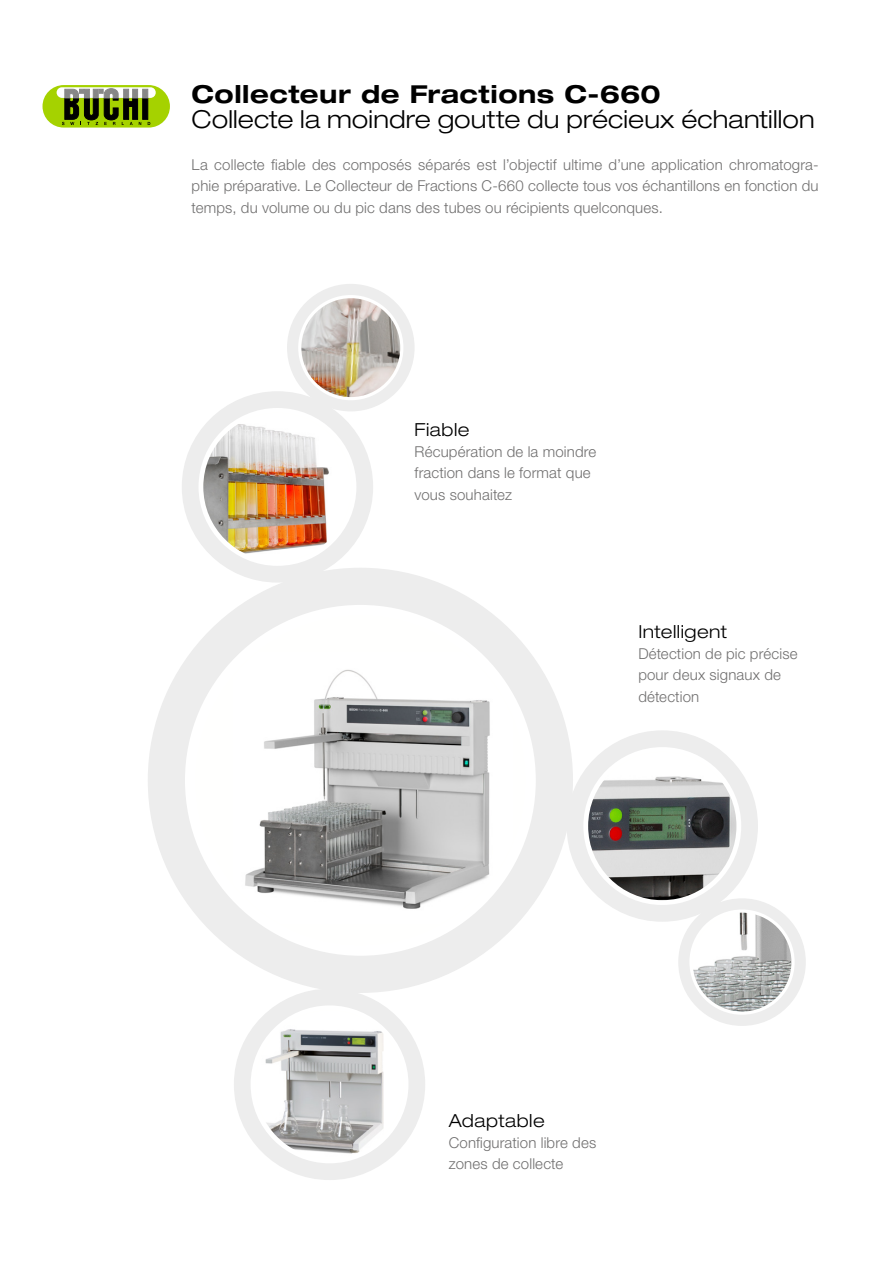
<style>
.page{position:relative;width:893px;height:1263px;background:#fff}
.page>*{position:absolute;margin:0;border:0;box-sizing:border-box;transform-origin:0 0}
.FR_Cover_Subline{font:300 expanded 24.75px "Helvetica Neue LT Std";letter-spacing:.005em;color:#000}
.FR_Cover_Headline{font:700 expanded 24.75px "Helvetica Neue LT Std";letter-spacing:.02em;color:#000}
.FR_Title{font:300 expanded 18px "Helvetica Neue LT Std";letter-spacing:.03em;color:#000}
.FR_Body_text_justifi{font:300 15px/21.3px "Helvetica Neue LT Std";letter-spacing:.01em;color:#706f6f;text-align:justify}
.FR_Body_text_left{font:300 15px/21.3px "Helvetica Neue LT Std";letter-spacing:.01em;color:#706f6f}
</style>
<div class="page">
<div style="left:43px;top:85px;width:127px;height:43px;background:#a5d200;border-radius:21px"></div>
<div style="left:143px;top:89px;width:5px;height:30px;background:#000;border:1px solid #000"></div>
<svg style="left:57px;top:87px;width:99px;height:11px"></svg>
<div style="left:143px;top:89px;width:5px;height:9px;background:#878787"></div>
<svg style="left:62px;top:89px;width:79px;height:36px"></svg>
<div style="left:148px;top:568px;width:425px;height:425px;background:#ededed;border-radius:50%"></div>
<div style="left:185px;top:605px;width:351px;height:351px;background:#fff;border-radius:50%"></div>
<img style="left:240px;top:651px;width:271px;height:272px">
<div style="left:234px;top:989px;width:191px;height:191px;background:#ededed;border-radius:50%"></div>
<div style="left:251px;top:1005px;width:157px;height:158px;background:#fff;border-radius:50%"></div>
<img style="left:255px;top:1010px;width:149px;height:148px;border-radius:74px">
<div style="left:287px;top:284px;width:128px;height:127px;background:#ededed;border-radius:50%"></div>
<div style="left:298px;top:295px;width:105px;height:105px;background:#fff;border-radius:50%"></div>
<img style="left:301px;top:298px;width:99px;height:99px;border-radius:49px">
<div style="left:182px;top:391px;width:191px;height:192px;background:#ededed;border-radius:50%"></div>
<div style="left:199px;top:408px;width:157px;height:158px;background:#fff;border-radius:50%"></div>
<img style="left:203px;top:413px;width:149px;height:148px;border-radius:74px">
<div style="left:678px;top:898px;width:128px;height:128px;background:#ededed;border-radius:50%"></div>
<svg style="left:689px;top:909px;width:106px;height:106px"></svg>
<img style="left:693px;top:913px;width:98px;height:98px;border-radius:49px">
<div style="left:567px;top:730px;width:191px;height:192px;background:#ededed;border-radius:50%"></div>
<div style="left:583px;top:747px;width:158px;height:158px;background:#fff;border-radius:50%"></div>
<img style="left:588px;top:752px;width:148px;height:148px;border-radius:74px">
<p class="FR_Cover_Headline" style="left:192px;top:78px;width:471px">Collecteur de Fractions C-660</p>
<p class="FR_Cover_Subline" style="left:192px;top:104px;width:625px">Collecte la moindre goutte du précieux échantillon</p>
<p class="FR_Body_text_justifi" style="left:192px;top:154px;width:629px">La collecte fiable des composés séparés est l’objectif ultime d’une application chromatogra&shy;phie préparative. Le Collecteur de Fractions C-660 collecte tous vos échantillons en fonction du temps, du volume ou du pic dans des tubes ou récipients quelconques.</p>
<p class="FR_Title" style="left:415px;top:419px;width:56px">Fiable</p>
<p class="FR_Body_text_left" style="left:415px;top:441px;width:183px">Récupération de la moindre fraction dans le format que vous souhaitez</p>
<p class="FR_Title" style="left:638px;top:621px;width:90px">Intelligent</p>
<p class="FR_Body_text_left" style="left:638px;top:643px;width:161px">Détection de pic précise pour deux signaux de détection</p>
<p class="FR_Title" style="left:449px;top:1110px;width:97px">Adaptable</p>
<p class="FR_Body_text_left" style="left:449px;top:1132px;width:149px">Configuration libre des zones de collecte</p>
</div>
